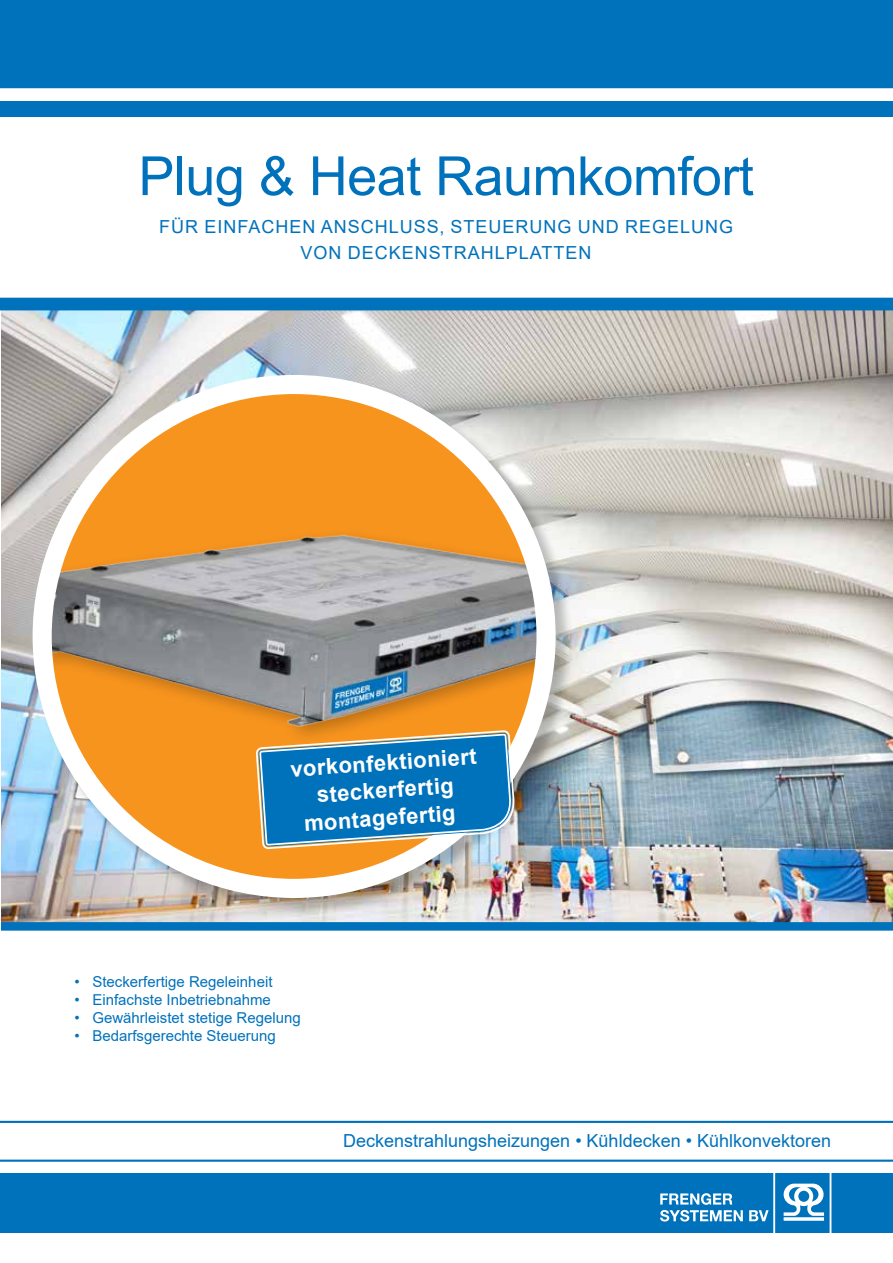
<style>
.page{position:relative;width:893px;height:1263px;background:#fff}
.page>*{position:absolute;margin:0;border:0;box-sizing:border-box;transform-origin:0 0}
.t1{font:54px "Arial";letter-spacing:-.01em;color:#0072bc}
.t2{font:700 21.9px "Arial";color:#fff}
.t3{font:18px "Arial";color:#0072bc}
.t4{font:15px "Arial";color:#0072bc}
</style>
<div class="page">
<img style="left:1px;top:310px;width:892px;height:612px">
<div style="left:0;top:1174px;width:893px;height:59px;background:#0072bc"></div>
<svg style="left:660px;top:1193px;width:109px;height:28px"></svg>
<svg style="left:784px;top:1183px;width:40px;height:38px"></svg>
<hr style="left:773px;top:1171px;width:2px;height:63px;background:#fff">
<hr style="left:830px;top:1171px;width:1px;height:64px;background:#fff">
<div style="left:1px;top:922px;width:892px;height:9px;background:#0072bc"></div>
<div style="left:0;top:298px;width:893px;height:12px;background:#0072bc"></div>
<div style="left:1px;top:0;width:892px;height:117px;background:#0072bc"></div>
<div style="left:0;top:88px;width:893px;height:13px;background:#fff"></div>
<div style="left:33px;top:375px;width:541px;height:541px;background:#000;opacity:.25"></div>
<div style="left:42px;top:384px;width:504px;height:504px;background:#f7941e;border-radius:50%"></div>
<img style="left:42px;top:384px;width:504px;height:387px">
<div style="left:33px;top:375px;width:523px;height:523px;border:19px solid #fff;border-radius:50%"></div>
<svg style="left:257px;top:731px;width:259px;height:117px"></svg>
<img style="left:259px;top:686px;width:253px;height:207px">
<hr style="left:0;top:1121px;width:893px;height:2px;background:#0072bc">
<hr style="left:0;top:1159px;width:893px;height:3px;background:#0072bc">
<h1 class="t1" style="left:138px;top:139px;width:617px">Plug &amp; Heat Raumkomfort</h1>
<p class="t3" style="left:159px;top:215px;width:58px">Für einfa</p>
<p class="t3" style="left:261px;top:215px;width:14px">chen</p>
<p class="t3" style="left:321px;top:215px;width:14px">anschluss</p>
<p class="t3" style="left:439px;top:215px;width:26px">, steuerung</p>
<p class="t3" style="left:578px;top:215px;width:14px">und</p>
<p class="t3" style="left:625px;top:215px;width:15px">regelung</p>
<p class="t3" style="left:301px;top:240px;width:15px">von</p>
<p class="t3" style="left:348px;top:240px;width:14px">deckenstrahlplatten</p>
<p class="t2" style="left:289px;top:754px;width:188px;rotate:-4deg">vorkonfektioniert</p>
<p class="t2" style="left:316px;top:779px;width:139px;rotate:-4deg">steckerfertig</p>
<p class="t2" style="left:303px;top:808px;width:153px;rotate:-4deg">montagefertig</p>
<p class="t4" style="left:74px;top:971px;width:200px">• Steckerfertige Regeleinheit</p>
<p class="t4" style="left:74px;top:989px;width:198px">• Einfachste Inbetriebnahme</p>
<p class="t4" style="left:74px;top:1007px;width:228px">• Gewährleistet stetige Regelung</p>
<p class="t4" style="left:74px;top:1025px;width:203px">• Bedarfsgerechte Steuerung</p>
<p class="t3" style="left:343px;top:1129px;width:489px">Deckenstrahlungsheizungen • Kühldecken • Kühlkonvektoren</p>
</div>
